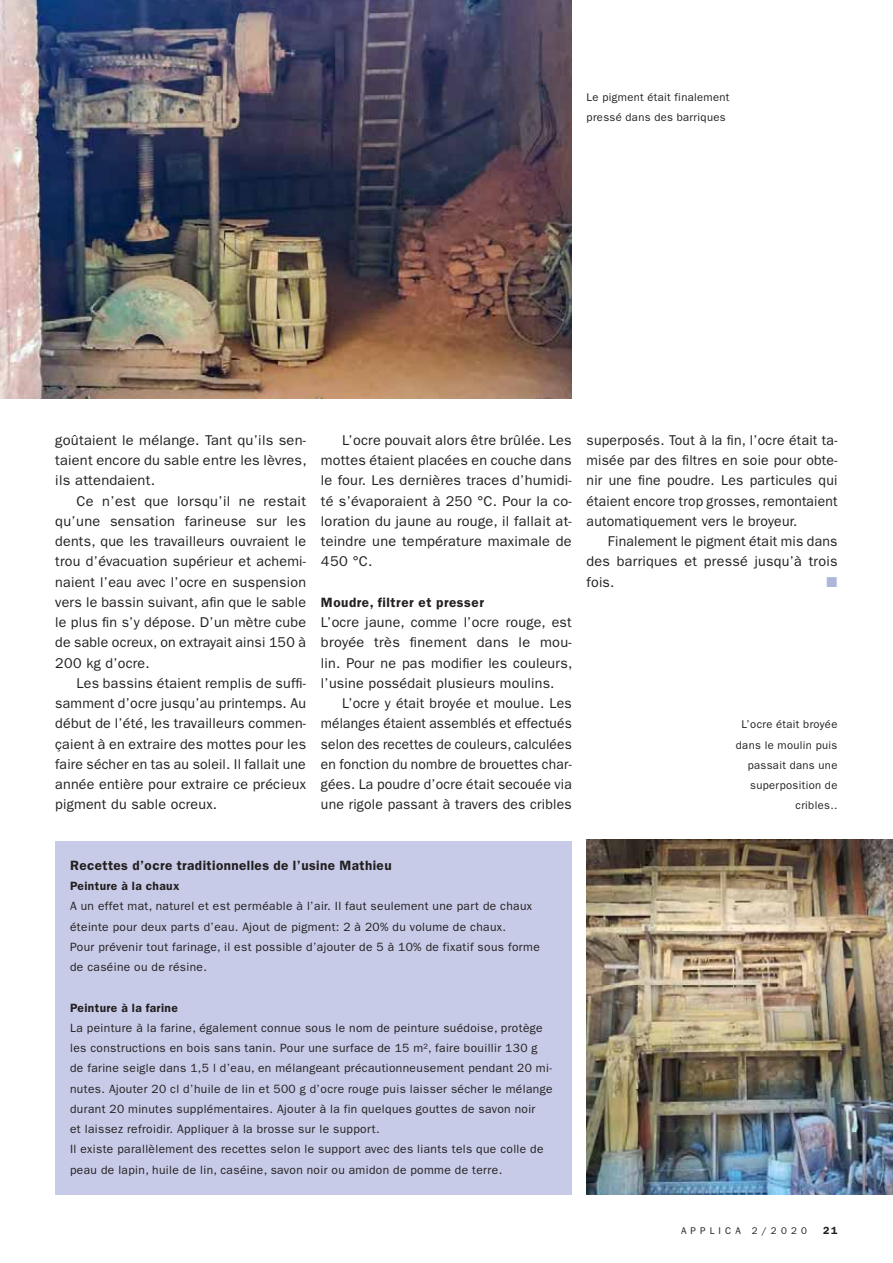
<style>
.page{position:relative;width:893px;height:1263px;background:#fff}
.page>*{position:absolute;margin:0;border:0;box-sizing:border-box;transform-origin:0 0}
.t1{font:14.25px/20.2px "ITC Franklin Gothic Std";letter-spacing:.015em;color:#231f20;text-align:justify}
.t2{font:14.25px "Zapf Dingbats Std";color:#afb6dc}
.t3{font:600 13.5px "ITC Franklin Gothic Std";letter-spacing:.03em;color:#231f20}
.t4{font:12px/20.2px "ITC Franklin Gothic Std";letter-spacing:.03em;color:#231f20}
.t5{font:600 12px "ITC Franklin Gothic Std";letter-spacing:.03em;color:#231f20}
.t6{font:11.25px/20.2px "ITC Franklin Gothic Std";letter-spacing:.03em;color:#231f20;text-align:right}
.t7{font:600 10.5px "ITC Franklin Gothic Std";color:#231f20}
.t8{font:9.75px "ITC Franklin Gothic Std";letter-spacing:.42em;color:#231f20}
</style>
<div class="page">
<div style="left:55px;top:841px;width:517px;height:354px;background:#c7cbe7"></div>
<img style="left:587px;top:840px;width:306px;height:355px">
<img style="left:0;top:0;width:572px;height:399px">
<p class="t6" style="left:587px;top:88px;width:144px;text-align:left">Le pigment était finalement pressé dans des barriques</p>
<p class="t1" style="left:55px;top:431px;width:253px">goûtaient le mélange. Tant qu’ils sen&shy;taient encore du sable entre les lèvres, ils attendaient.</p>
<p class="t1" style="left:55px;top:492px;width:252px;text-indent:21px">Ce n’est que lorsqu’il ne restait qu’une sensation farineuse sur les dents, que les travailleurs ouvraient le trou d’évacuation supérieur et achemi&shy;naient l’eau avec l’ocre en suspension vers le bassin suivant, afin que le sable le plus fin s’y dépose. D’un mètre cube de sable ocreux, on extrayait ainsi 150 à 200 kg d’ocre.</p>
<p class="t1" style="left:55px;top:674px;width:252px;text-indent:21px">Les bassins étaient remplis de suffi&shy;samment d’ocre jusqu’au printemps. Au début de l’été, les travailleurs commen&shy;çaient à en extraire des mottes pour les faire sécher en tas au soleil. Il fallait une année entière pour extraire ce précieux pigment du sable ocreux.</p>
<p class="t1" style="left:321px;top:431px;width:252px;text-indent:21px">L’ocre pouvait alors être brûlée. Les mottes étaient placées en couche dans le four. Les dernières traces d’humidi&shy;té s’évaporaient à 250 °C. Pour la co&shy;loration du jaune au rouge, il fallait at&shy;teindre une température maximale de 450 °C.</p>
<p class="t3" style="left:321px;top:597px;width:165px">Moudre, filtrer et presser</p>
<p class="t1" style="left:321px;top:613px;width:253px">L’ocre jaune, comme l’ocre rouge, est broyée très finement dans le mou&shy;lin. Pour ne pas modifier les couleurs, l’usine possédait plusieurs moulins.</p>
<p class="t1" style="left:321px;top:694px;width:252px;text-indent:21px">L’ocre y était broyée et moulue. Les mélanges étaient assemblés et effectués selon des recettes de couleurs, calculées en fonction du nombre de brouettes char&shy;gées. La poudre d’ocre était secouée via une rigole passant à travers des cribles</p>
<p class="t1" style="left:587px;top:431px;width:252px">superposés. Tout à la fin, l’ocre était ta&shy;misée par des filtres en soie pour obte&shy;nir une fine poudre. Les particules qui étaient encore trop grosses, remontaient automatiquement vers le broyeur.</p>
<p class="t1" style="left:587px;top:532px;width:252px;text-indent:21px">Finalement le pigment était mis dans des barriques et pressé jusqu’à trois fois.</p>
<p class="t2" style="left:826px;top:573px;width:12px">■</p>
<p class="t6" style="left:736px;top:715px;width:103px">L’ocre était broyée dans le moulin puis passait dans une superposition de cribles..</p>
<p class="t3" style="left:70px;top:860px;width:323px">Recettes d’ocre traditionnelles de l’usine Mathieu</p>
<p class="t5" style="left:70px;top:882px;width:111px">Peinture à la chaux</p>
<p class="t4" style="left:70px;top:897px;width:471px">A un effet mat, naturel et est perméable à l’air. Il faut seulement une part de chaux éteinte pour deux parts d’eau. Ajout de pigment: 2 à 20% du volume de chaux.<br>Pour prévenir tout farinage, il est possible d’ajouter de 5 à 10% de fixatif sous forme de caséine ou de résine.</p>
<p class="t5" style="left:70px;top:1003px;width:109px">Peinture à la farine</p>
<p class="t4" style="left:70px;top:1019px;width:484px">La peinture à la farine, également connue sous le nom de peinture suédoise, protège les constructions en bois sans tanin. Pour une surface de 15 m2, faire bouillir 130 g de farine seigle dans 1,5 l d’eau, en mélangeant précautionneusement pendant 20 mi&shy;nutes. Ajouter 20 cl d’huile de lin et 500 g d’ocre rouge puis laisser sécher le mélange durant 20 minutes supplémentaires. Ajouter à la fin quelques gouttes de savon noir<br>et laissez refroidir. Appliquer à la brosse sur le support.<br>Il existe parallèlement des recettes selon le support avec des liants tels que colle de peau de lapin, huile de lin, caséine, savon noir ou amidon de pomme de terre.</p>
<p class="t8" style="left:681px;top:1227px;width:128px">APPLICA 2/2020</p>
<p class="t7" style="left:823px;top:1227px;width:16px">21</p>
</div>
